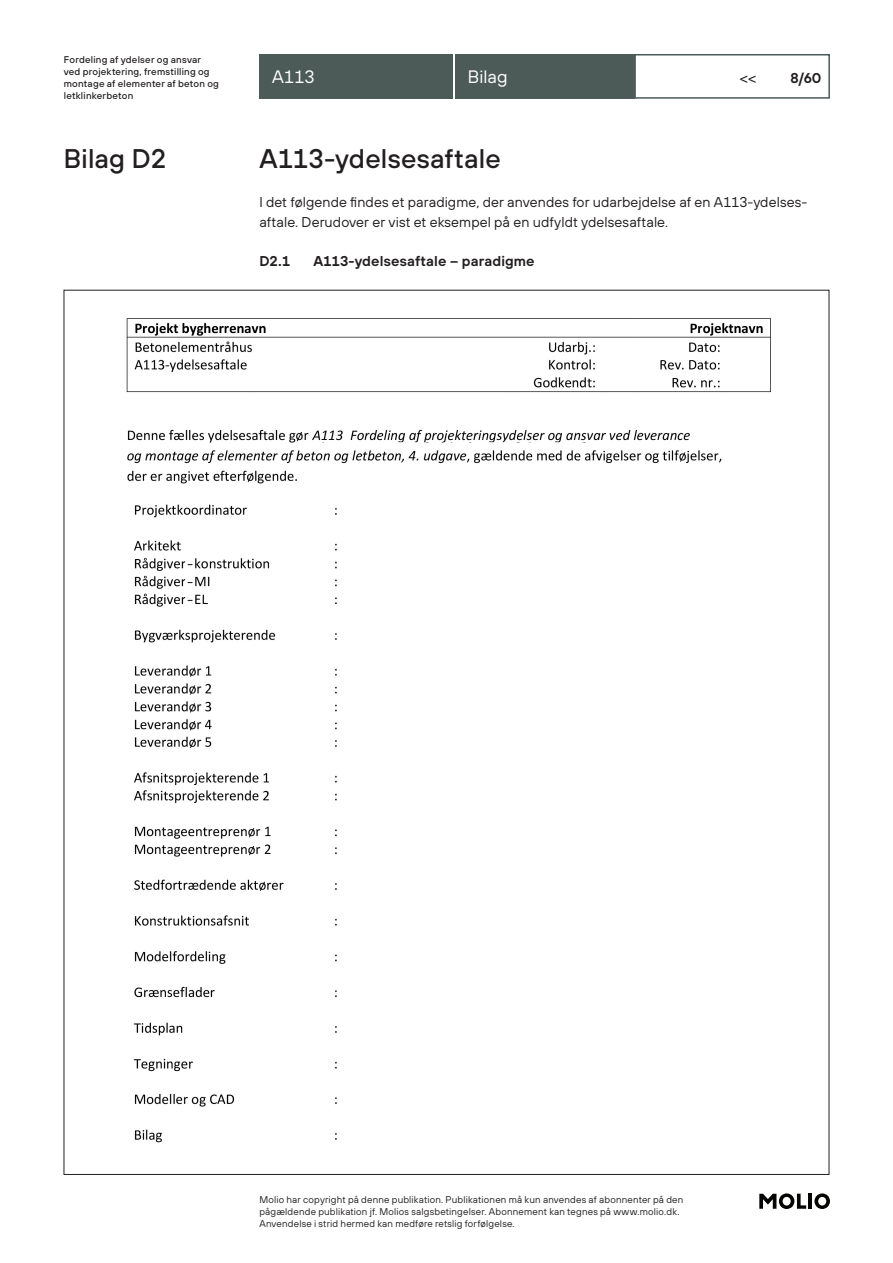
<style>
.page{position:relative;width:893px;height:1263px;background:#fff}
.page>*{position:absolute;margin:0;border:0;box-sizing:border-box;transform-origin:0 0}
.rubrik_18p{font:500 27px "TT Hoves";letter-spacing:.005em;color:#231f20}
.t1{font:18px "TT Hoves";letter-spacing:.005em;color:#fff}
.t2{font:16.5px "TT Hoves";color:#231f20}
.bread{font:14.25px/19.5px "TT Hoves";letter-spacing:.005em;color:#231f20}
.rubrik_9_5p{font:600 14.25px "TT Hoves";letter-spacing:.01em;color:#231f20}
.t3{font:9.75px/12px "TT Hoves";letter-spacing:.02em;color:#231f20}
.t4{font:500 9.75px/12px "TT Hoves";letter-spacing:.02em;color:#231f20}
</style>
<div class="page">
<div style="left:456px;top:54px;width:179px;height:45px;background:#4d5b58"></div>
<div style="left:259px;top:54px;width:194px;height:45px;background:#4d5b58"></div>
<div style="left:634px;top:54px;width:196px;height:45px;background:#fff;border:2px solid #495a5a"></div>
<svg style="left:759px;top:1193px;width:47px;height:16px"></svg>
<hr style="left:808px;top:1194px;width:4px;height:15px;background:#040503">
<svg style="left:814px;top:1193px;width:16px;height:16px"></svg>
<img style="left:126px;top:318px;width:645px;height:825px">
<p class="t4" style="left:64px;top:54px;width:157px">Fordeling af ydelser og ansvar ved projektering, fremstilling og montage af elementer af beton og letklinkerbeton</p>
<h2 class="t1" style="left:272px;top:65px;width:44px">A113</h2>
<h2 class="t1" style="left:468px;top:65px;width:41px">Bilag</h2>
<p class="rubrik_18p" style="left:64px;top:141px;width:104px">Bilag D2</p>
<p class="rubrik_18p" style="left:259px;top:141px;width:243px">A113-ydelsesaftale</p>
<h3 class="t2" style="left:740px;top:68px;width:19px">&lt;&lt;</h3>
<h3 class="rubrik_9_5p" style="left:790px;top:68px;width:32px">8/60</h3>
<p class="bread" style="left:259px;top:192px;width:548px">I det følgende findes et paradigme, der anvendes for udarbejdelse af en A113-ydelses&shy;aftale. Derudover er vist et eksempel på en udfyldt ydelsesaftale.</p>
<p class="rubrik_9_5p" style="left:259px;top:251px;width:33px">D2.1</p>
<p class="rubrik_9_5p" style="left:313px;top:251px;width:223px">A113-ydelsesaftale – paradigme</p>
<p class="t3" style="left:259px;top:1193px;width:425px">Molio har copyright på denne publikation. Publikationen må kun anvendes af abonnenter på den pågældende publikation jf. Molios salgsbetingelser. Abonnement kan tegnes på www.molio.dk.<br>Anvendelse i strid hermed kan medføre retslig forfølgelse.</p>
</div>
